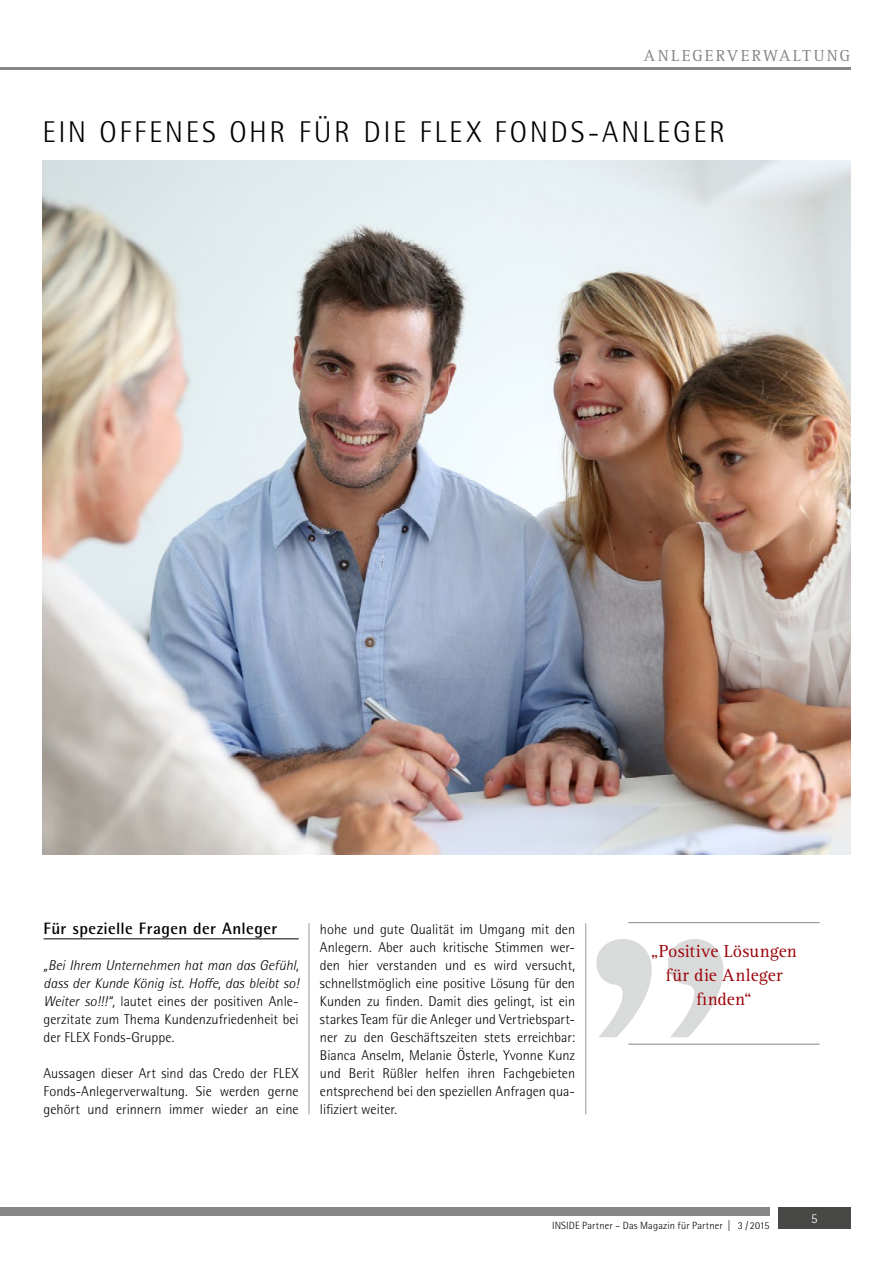
<style>
.page{position:relative;width:893px;height:1263px;background:#fff}
.page>*{position:absolute;margin:0;border:0;box-sizing:border-box;transform-origin:0 0}
.t1{font:300 30px "Rotis Semi Sans Pro";letter-spacing:.09em;color:#000}
.t2{font:18px/24px "Rotis Serif";letter-spacing:.005em;color:#9c050b;text-align:center}
.t3{font:700 16.5px "Rotis Semi Sans Pro";letter-spacing:.025em;color:#000}
.t4{font:16.5px "Rotis Serif";letter-spacing:.13em;color:#868786}
.t5{font:300 14.25px/18px "Rotis Semi Sans Pro";color:#000;text-align:justify}
.t6{font:italic 300 14.25px/18px "Rotis Semi Sans Pro";color:#000;text-align:justify}
.t7{font:300 13.5px "Rotis Semi Sans Pro";color:#fff}
.t8{font:300 10.5px "Rotis Semi Sans Pro";letter-spacing:.015em;color:#000}
.s1{font-style:normal}
</style>
<div class="page">
<img style="left:43px;top:160px;width:807px;height:694px">
<hr style="left:44px;top:938px;width:255px;height:1px;background:#000">
<svg style="left:596px;top:939px;width:127px;height:98px"></svg>
<hr style="left:628px;top:922px;width:192px;height:1px;background:#868786">
<hr style="left:628px;top:1044px;width:192px;height:1px;background:#868786">
<hr style="left:585px;top:923px;width:1px;height:191px;background:#9c9c9d">
<hr style="left:309px;top:923px;width:1px;height:191px;background:#9c9c9d">
<div style="left:778px;top:1208px;width:72px;height:21px;background:#484847"></div>
<div style="left:0;top:1208px;width:770px;height:8px;background:#868786"></div>
<hr style="left:0;top:67px;width:850px;height:2px;background:#868786">
<p class="t4" style="left:644px;top:46px;width:208px">ANLEGERVERWALTUNG</p>
<h1 class="t1" style="left:43px;top:115px;width:684px">EIN OFFENES OHR FÜR DIE FLEX FONDS-ANLEGER</h1>
<p class="t3" style="left:44px;top:919px;width:235px">Für spezielle Fragen der Anleger</p>
<p class="t6" style="left:44px;top:956px;width:257px">„Bei Ihrem Unternehmen hat man das Gefühl, dass der Kunde König ist. Hoffe, das bleibt so!<br>Weiter so!!!“, <span class="s1">lautet eines der positiven Anle&shy;gerzitate zum Thema Kundenzufriedenheit bei der FLEX Fonds-Gruppe.</span></p>
<p class="t5" style="left:44px;top:1065px;width:257px">Aussagen dieser Art sind das Credo der FLEX Fonds-Anlegerverwaltung. Sie werden gerne gehört und erinnern immer wieder an eine</p>
<p class="t5" style="left:320px;top:921px;width:257px">hohe und gute Qualität im Umgang mit den Anlegern. Aber auch kritische Stimmen wer&shy;den hier verstanden und es wird versucht, schnellstmöglich eine positive Lösung für den Kunden zu finden. Damit dies gelingt, ist ein starkes Team für die Anleger und Vertriebspart&shy;ner zu den Geschäftszeiten stets erreichbar:<br>Bianca Anselm, Melanie Österle, Yvonne Kunz und Berit Rüßler helfen ihren Fachgebieten entsprechend bei den speziellen Anfragen qua&shy;lifiziert weiter.</p>
<p class="t2" style="left:651px;top:939px;width:148px">„Positive Lösungen für die Anleger finden“</p>
<p class="t8" style="left:552px;top:1219px;width:219px">INSIDE Partner – Das Magazin für Partner | 3 / 2015</p>
<p class="t7" style="left:811px;top:1211px;width:8px">5</p>
</div>
